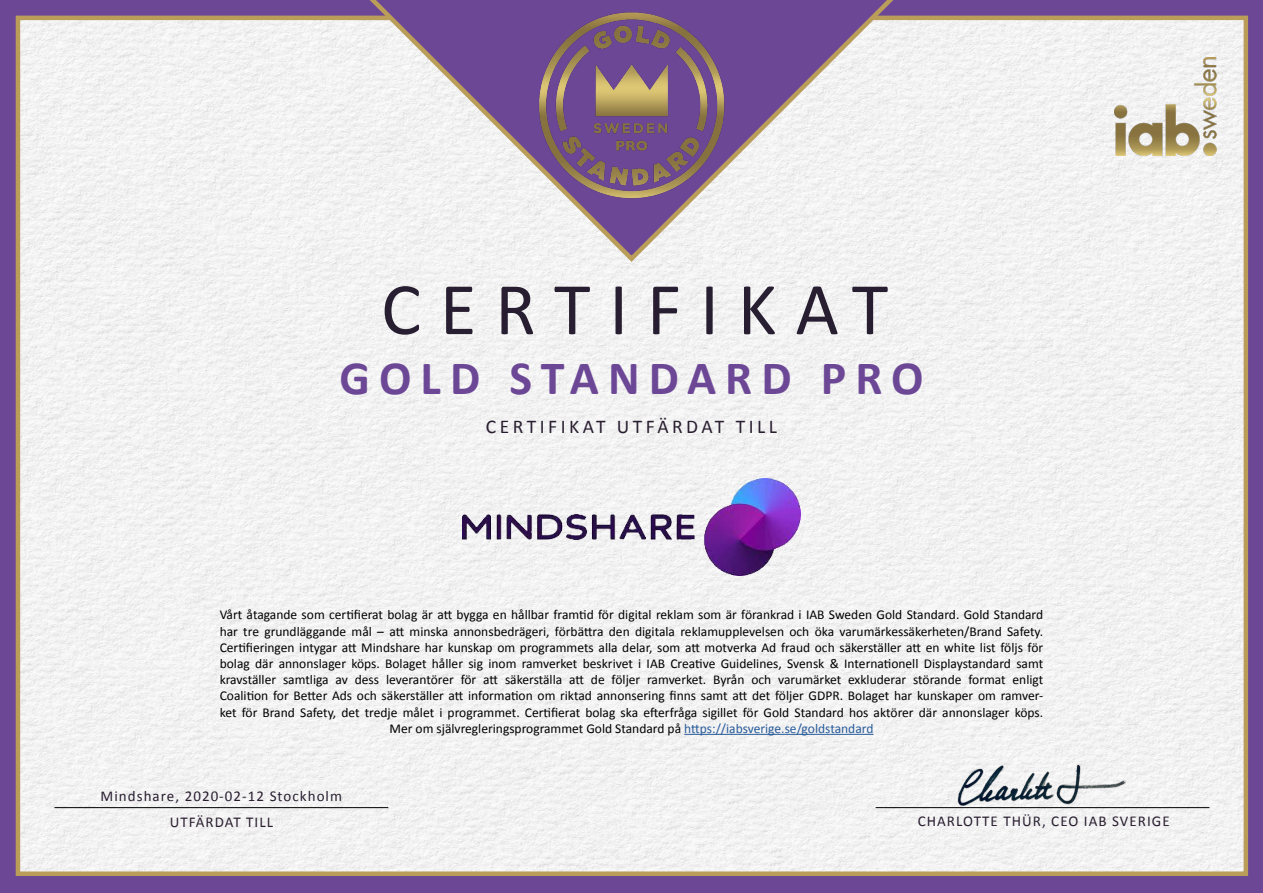
<style>
.page{position:relative;width:1263px;height:893px;background:#fff}
.page>*{position:absolute;margin:0;border:0;box-sizing:border-box;transform-origin:0 0}
.t1{font:75px "Calibri";letter-spacing:.25em;color:#281e31}
.t2{font:700 48px "Calibri";letter-spacing:.19em;color:#6c4796}
.t3{font:19.5px "Calibri";letter-spacing:.18em;color:#291e30}
.t4{font:15px "Calibri";letter-spacing:.07em;color:#291e30}
.t5{font:13.5px/16.2px "Calibri";color:#000;text-align:center}
.s1{color:#275b9b}
</style>
<div class="page">
<img style="left:21px;top:21px;width:1222px;height:850px">
<div style="left:0;top:0;width:1263px;height:893px;border:18px solid #6c4796"></div>
<svg style="left:24px;top:0;width:1215px;height:265px"></svg>
<img style="left:536px;top:11px;width:191px;height:190px">
<img style="left:1114px;top:57px;width:102px;height:98px">
<img style="left:462px;top:478px;width:339px;height:97px">
<hr style="left:54px;top:807px;width:334px;height:1px;background:#000">
<hr style="left:875px;top:807px;width:334px;height:1px;background:#000">
<hr style="left:684px;top:734px;width:189px;height:1px;background:#275b9b">
<img style="left:955px;top:760px;width:174px;height:47px">
<h1 class="t1" style="left:381px;top:257px;width:509px">CERTIFIKAT</h1>
<h2 class="t2" style="left:339px;top:344px;width:586px">GOLD STANDARD PRO</h2>
<h3 class="t3" style="left:486px;top:413px;width:293px">CERTIFIKAT UTFÄRDAT TILL</h3>
<p class="t5" style="left:220px;top:606px;width:825px">Vårt åtagande som certifierat bolag är att bygga en hållbar framtid för digital reklam som är förankrad i IAB Sweden Gold Standard. Gold Standard har tre grundläggande mål – att minska annonsbedrägeri, förbättra den digitala reklamupplevelsen och öka varumärkessäkerheten/Brand Safety.<br>Certifieringen intygar att Mindshare har kunskap om programmets alla delar, som att motverka Ad fraud och säkerställer att en white list följs för bolag där annonslager köps. Bolaget håller sig inom ramverket beskrivet i IAB Creative Guidelines, Svensk &amp; Internationell Displaystandard samt kravställer samtliga av dess leverantörer för att säkerställa att de följer ramverket. Byrån och varumärket exkluderar störande format enligt Coalition for Better Ads och säkerställer att information om riktad annonsering finns samt att det följer GDPR. Bolaget har kunskaper om ramver&shy;ket för Brand Safety, det tredje målet i programmet. Certifierat bolag ska efterfråga sigillet för Gold Standard hos aktörer där annonslager köps.<br>Mer om självregleringsprogrammet Gold Standard på <span class="s1">https://iabsverige.se/goldstandard</span></p>
<p class="t4" style="left:101px;top:785px;width:243px">Mindshare, 2020-02-12 Stockholm</p>
<p class="t4" style="left:170px;top:812px;width:105px">UTFÄRDAT TILL</p>
<p class="t4" style="left:918px;top:811px;width:254px">CHARLOTTE THÜR, CEO IAB SVERIGE</p>
</div>
